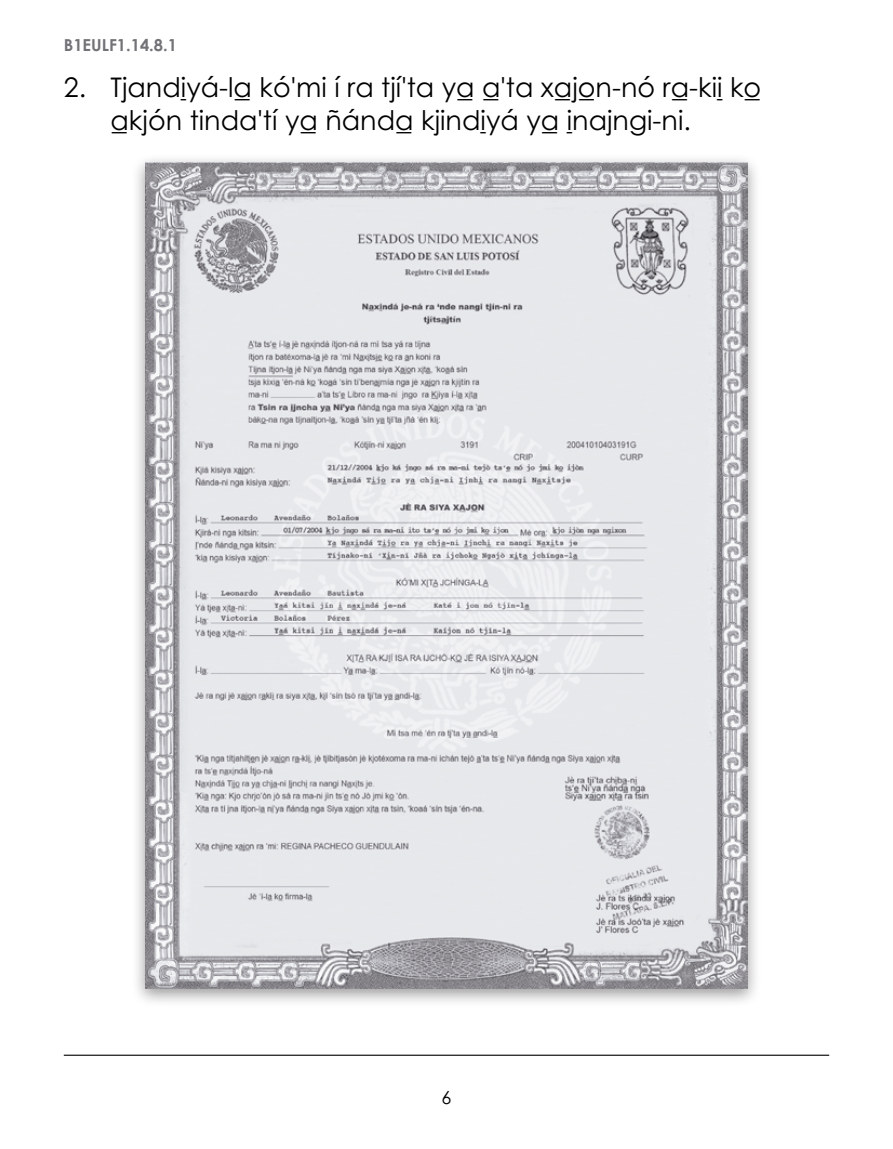
<style>
.page{position:relative;width:893px;height:1149px;background:#fff}
.page>*{position:absolute;margin:0;border:0;box-sizing:border-box;transform-origin:0 0}
.t1{font:27px/33px "Mazat Century Gothic";color:#000}
.t2{font:18px "Century Gothic";color:#000}
.t3{font:700 16.5px "Century Gothic";color:#727277}
</style>
<div class="page">
<hr style="left:64px;top:1054px;width:765px;height:1px;background:#000">
<div style="left:131px;top:153px;width:631px;height:853px;background:#000;opacity:.4"></div>
<img style="left:145px;top:163px;width:602px;height:825px">
<p class="t3" style="left:64px;top:34px;width:115px">B1EULF1.14.8.1</p>
<p class="t1" style="left:111px;top:70px;width:652px;text-indent:-47px">2. Tjandîyá‑lâ kó'mi í ra tjí'ta yâ â'ta xâjôn‑nó râ‑kiî kô âkjón tinda'tí yâ ñándâ kjindîyá yâ înajngi‑ni.</p>
<p class="t2" style="left:441px;top:1086px;width:11px">6</p>
</div>
